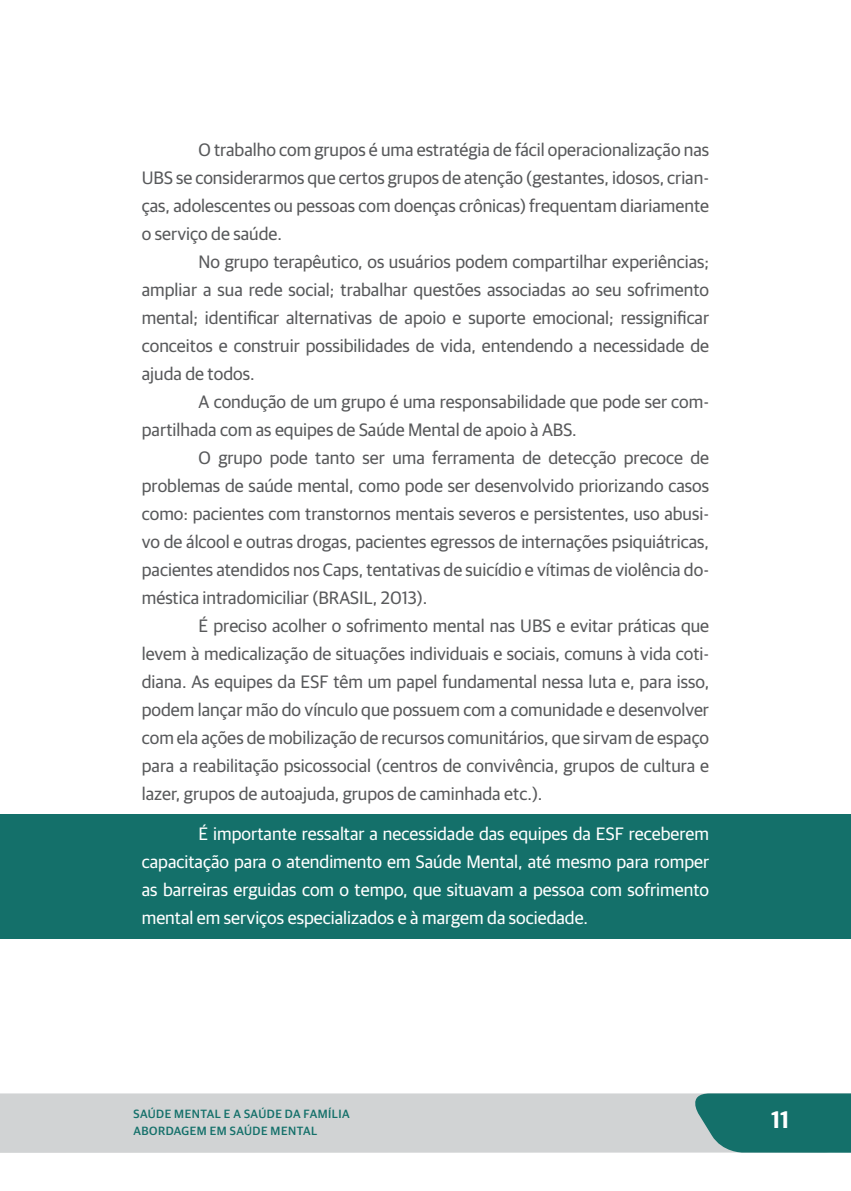
<style>
.page{position:relative;width:851px;height:1191px;background:#fff}
.page>*{position:absolute;margin:0;border:0;box-sizing:border-box;transform-origin:0 0}
.t1{font:600 24px "Guardian Sans";color:#fff}
.t2{font:18px/28px "Guardian Sans";color:#58595b;text-align:justify}
.t3{font:18px/28px "Guardian Sans";color:#fff;text-align:justify}
.t4{font:500 12px/17.6px "Guardian Sans";letter-spacing:.04em;color:#14706a}
</style>
<div class="page">
<div style="left:0;top:1093px;width:685px;height:59px;background:#d1d3d4"></div>
<svg style="left:685px;top:1093px;width:165px;height:60px;background:#2f7e79"></svg>
<div style="left:0;top:814px;width:850px;height:124px;background:#14706a"></div>
<p class="t2" style="left:142px;top:134px;width:568px;text-indent:57px">O trabalho com grupos é uma estratégia de fácil operacionalização nas UBS se considerarmos que certos grupos de atenção (gestantes, idosos, crian&shy;ças, adolescentes ou pessoas com doenças crônicas) frequentam diariamente o serviço de saúde.</p>
<p class="t2" style="left:142px;top:246px;width:568px;text-indent:57px">No grupo terapêutico, os usuários podem compartilhar experiências; ampliar a sua rede social; trabalhar questões associadas ao seu sofrimento mental; identificar alternativas de apoio e suporte emocional; ressignificar conceitos e construir possibilidades de vida, entendendo a necessidade de ajuda de todos.</p>
<p class="t2" style="left:142px;top:386px;width:568px;text-indent:57px">A condução de um grupo é uma responsabilidade que pode ser com&shy;partilhada com as equipes de Saúde Mental de apoio à ABS.</p>
<p class="t2" style="left:142px;top:442px;width:568px;text-indent:57px">O grupo pode tanto ser uma ferramenta de detecção precoce de problemas de saúde mental, como pode ser desenvolvido priorizando casos como: pacientes com transtornos mentais severos e persistentes, uso abusi&shy;vo de álcool e outras drogas, pacientes egressos de internações psiquiátricas, pacientes atendidos nos Caps, tentativas de suicídio e vítimas de violência do&shy;méstica intradomiciliar (BRASIL, 2013).</p>
<p class="t2" style="left:142px;top:610px;width:569px;text-indent:57px">É preciso acolher o sofrimento mental nas UBS e evitar práticas que levem à medicalização de situações individuais e sociais, comuns à vida coti&shy;diana. As equipes da ESF têm um papel fundamental nessa luta e, para isso, podem lançar mão do vínculo que possuem com a comunidade e desenvolver com ela ações de mobilização de recursos comunitários, que sirvam de espaço para a reabilitação psicossocial (centros de convivência, grupos de cultura e lazer, grupos de autoajuda, grupos de caminhada etc.).</p>
<p class="t3" style="left:142px;top:818px;width:568px;text-indent:57px">É importante ressaltar a necessidade das equipes da ESF receberem capacitação para o atendimento em Saúde Mental, até mesmo para romper as barreiras erguidas com o tempo, que situavam a pessoa com sofrimento mental em serviços especializados e à margem da sociedade.</p>
<p class="t4" style="left:133px;top:1103px;width:218px">SAÚDE MENTAL E A SAÚDE DA FAMÍLIA<br>ABORDAGEM EM SAÚDE MENTAL</p>
<h1 class="t1" style="left:771px;top:1101px;width:19px">11</h1>
</div>
